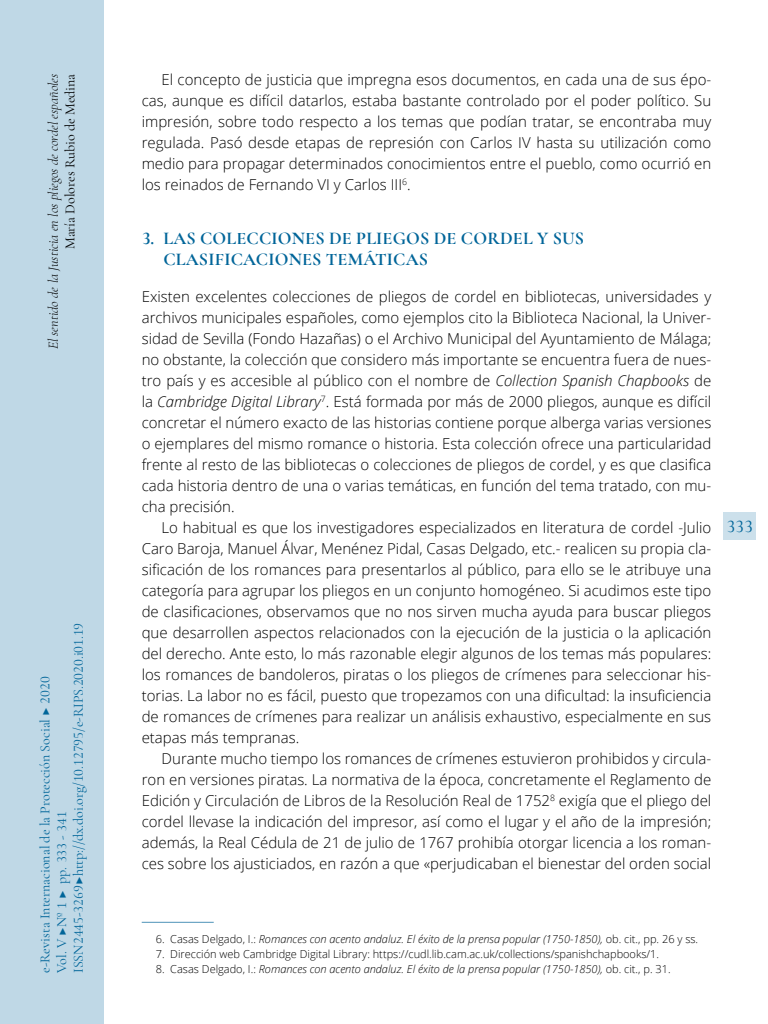
<style>
.page{position:relative;width:768px;height:1024px;background:#fff}
.page>*{position:absolute;margin:0;border:0;box-sizing:border-box;transform-origin:0 0}
.t1{font:700 18px/21.6px "Cormorant Garamond";letter-spacing:.01em;color:#006599}
.t2{font:500 18px "Cormorant Garamond";color:#006599}
.t3{font:300 15px/21px "Open Sans";color:#000;text-align:justify}
.t4{font:14px/16.8px "Cormorant Garamond";color:#006599}
.t5{font:italic 300 14px "Cormorant Garamond";color:#000}
.t6{font:14px "Cormorant Garamond";color:#000}
.t7{font:italic 300 11px "Open Sans";color:#000}
.t8{font:300 11px "Open Sans";color:#000}
.s1{font-style:italic}
.s2{font-style:normal}
</style>
<div class="page">
<hr style="left:142px;top:922px;width:72px;height:1px;background:#4d93b8">
<div style="left:0;top:0;width:103px;height:1024px;background:#bfd8e6"></div>
<div style="left:724px;top:512px;width:32px;height:28px;background:#cce0eb"></div>
<p class="t5" style="left:45px;top:349px;width:277px;rotate:-90deg">El sentido de la Justicia en los pliegos de cordel españoles</p>
<p class="t6" style="left:62px;top:249px;width:177px;rotate:-90deg">María Dolores Rubio de Medina</p>
<p class="t4" style="left:36px;top:973px;width:352px;rotate:-90deg">e-Revista Internacional de la Protección Social ▶ 2020<br>Vol. V ▶Nº 1 ▶ pp. 333 - 341<br>ISSN 2445-3269 ▶ http://dx.doi.org/10.12795/e-RIPS.2020.i01.19</p>
<p class="t3" style="left:142px;top:69px;width:571px;text-indent:20px">El concepto de justicia que impregna esos documentos, en cada una de sus épo&shy;cas, aunque es difícil datarlos, estaba bastante controlado por el poder político. Su impresión, sobre todo respecto a los temas que podían tratar, se encontraba muy regulada. Pasó desde etapas de represión con Carlos IV hasta su utilización como medio para propagar determinados conocimientos entre el pueblo, como ocurrió en los reinados de Fernando VI y Carlos III<sup>6</sup>.</p>
<p class="t1" style="left:163px;top:227px;width:422px;text-indent:-22px">3. LAS COLECCIONES DE PLIEGOS DE CORDEL Y SUS<br>CLASIFICACIONES TEMÁTICAS</p>
<p class="t3" style="left:142px;top:286px;width:571px">Existen excelentes colecciones de pliegos de cordel en bibliotecas, universidades y archivos municipales españoles, como ejemplos cito la Biblioteca Nacional, la Univer&shy;sidad de Sevilla (Fondo Hazañas) o el Archivo Municipal del Ayuntamiento de Málaga; no obstante, la colección que considero más importante se encuentra fuera de nues&shy;tro país y es accesible al público con el nombre de <span class="s1">Collection Spanish Chapbooks</span> de la <span class="s1">Cambridge Digital Library</span><sup>7</sup>. Está formada por más de 2000 pliegos, aunque es difícil concretar el número exacto de las historias contiene porque alberga varias versiones o ejemplares del mismo romance o historia. Esta colección ofrece una particularidad frente al resto de las bibliotecas o colecciones de pliegos de cordel, y es que clasifica cada historia dentro de una o varias temáticas, en función del tema tratado, con mu&shy;cha precisión.</p>
<p class="t3" style="left:142px;top:517px;width:571px;text-indent:20px">Lo habitual es que los investigadores especializados en literatura de cordel -Julio Caro Baroja, Manuel Álvar, Menénez Pidal, Casas Delgado, etc.- realicen su propia cla&shy;sificación de los romances para presentarlos al público, para ello se le atribuye una categoría para agrupar los pliegos en un conjunto homogéneo. Si acudimos este tipo de clasificaciones, observamos que no nos sirven mucha ayuda para buscar pliegos que desarrollen aspectos relacionados con la ejecución de la justicia o la aplicación del derecho. Ante esto, lo más razonable elegir algunos de los temas más populares: los romances de bandoleros, piratas o los pliegos de crímenes para seleccionar his&shy;torias. La labor no es fácil, puesto que tropezamos con una dificultad: la insuficiencia de romances de crímenes para realizar un análisis exhaustivo, especialmente en sus etapas más tempranas.</p>
<p class="t3" style="left:142px;top:748px;width:571px;text-indent:20px">Durante mucho tiempo los romances de crímenes estuvieron prohibidos y circula&shy;ron en versiones piratas. La normativa de la época, concretamente el Reglamento de Edición y Circulación de Libros de la Resolución Real de 1752<sup>8</sup> exigía que el pliego del cordel llevase la indicación del impresor, así como el lugar y el año de la impresión; además, la Real Cédula de 21 de julio de 1767 prohibía otorgar licencia a los roman&shy;ces sobre los ajusticiados, en razón a que «perjudicaban el bienestar del orden social</p>
<p class="t2" style="left:726px;top:515px;width:28px">333</p>
<p class="t7" style="left:156px;top:931px;width:544px"><span class="s2">6. Casas Delgado, I.:</span> Romances con acento andaluz. El éxito de la prensa popular (1750-1850), <span class="s2">ob. cit., pp. 26 y ss.</span></p>
<p class="t8" style="left:156px;top:946px;width:505px">7. Dirección web Cambridge Digital Library: https://cudl.lib.cam.ac.uk/collections/spanishchapbooks/1.</p>
<p class="t7" style="left:156px;top:961px;width:516px"><span class="s2">8. Casas Delgado, I.:</span> Romances con acento andaluz. El éxito de la prensa popular (1750-1850), <span class="s2">ob. cit., p. 31.</span></p>
</div>
